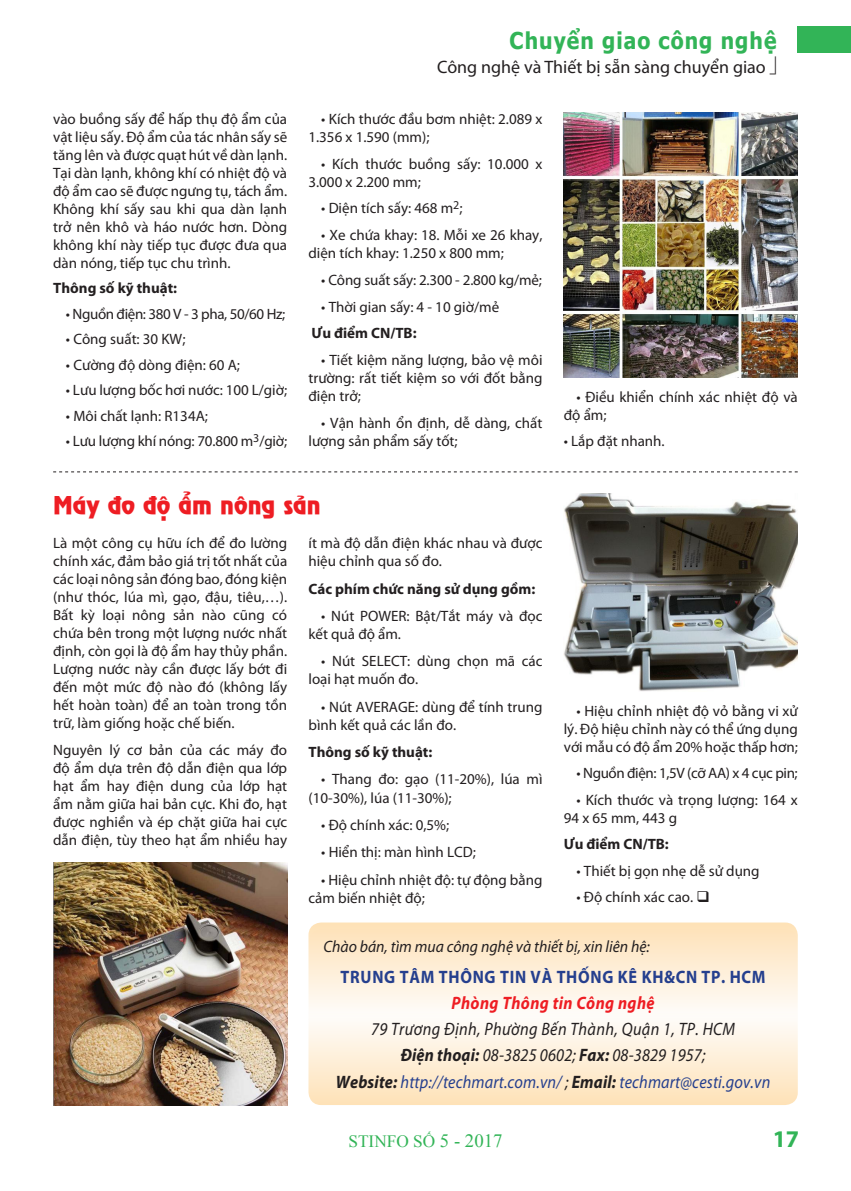
<style>
.page{position:relative;width:851px;height:1191px;background:#fff}
.page>*{position:absolute;margin:0;border:0;box-sizing:border-box;transform-origin:0 0}
.t1{font:24px "UVN Nguyen Du";color:#ee1d23}
.t2{font:700 24px "Myriad Pro";color:#32b457}
.t3{font:700 23.1px "Tahoma";letter-spacing:.05em;color:#32b457;scale:.91 1}
.t4{font:italic 18px "Myriad Pro";letter-spacing:.025em;color:#231f20;scale:.9 1}
.t5{font:italic 18px "Myriad Pro";letter-spacing:.01em;color:#253f8e;scale:.9 1}
.t6{font:700 18px "Myriad Pro";letter-spacing:.045em;color:#253f8e;scale:.9 1}
.t7{font:18px "Myriad Pro";color:#231f20}
.t8{font:italic 700 18px "Myriad Pro";letter-spacing:.025em;color:#ee1d23;scale:.9 1}
.t9{font:17.25px "Times New Roman";color:#32b457}
.t10{font:italic 16.5px "Myriad Pro";color:#231f20;scale:.95 1}
.t11{font:15px/18px "Myriad Pro";color:#231f20}
.t12{font:700 15px "Myriad Pro";color:#231f20}
.t13{font:15px "Myriad Pro";letter-spacing:-.025em;color:#231f20}
.s1{font-weight:700}
.s2{font-weight:700;color:#231f20}
.s3{color:#231f20}
.s4{font-size:18.75px}
</style>
<div class="page">
<div style="left:797px;top:26px;width:53px;height:27px;background:#32b457"></div>
<img style="left:563px;top:113px;width:234px;height:264px">
<svg style="left:53px;top:471px;width:744px;height:1px"></svg>
<img style="left:54px;top:863px;width:233px;height:243px">
<div style="left:308px;top:922px;width:489px;height:183px;background:#fee2b7;border-radius:13px"></div>
<svg style="left:308px;top:928px;width:489px;height:177px"></svg>
<img style="left:563px;top:493px;width:234px;height:198px">
<h2 class="t3" style="left:509px;top:24px;width:295px">Chuyển giao công nghệ</h2>
<p class="t11" style="left:53px;top:110px;width:235px;text-align:justify">vào buồng sấy để hấp thụ độ ẩm của vật liệu sấy. Độ ẩm của tác nhân sấy sẽ tăng lên và được quạt hút về dàn lạnh.<br>Tại dàn lạnh, không khí có nhiệt độ và độ ẩm cao sẽ được ngưng tụ, tách ẩm.<br>Không khí sấy sau khi qua dàn lạnh trở nên khô và háo nước hơn. Dòng không khí này tiếp tục được đưa qua dàn nóng, tiếp tục chu trình.</p>
<p class="t12" style="left:53px;top:279px;width:125px">Thông số kỹ thuật:</p>
<p class="t13" style="left:66px;top:305px;width:221px">• Nguồn điện: 380 V - 3 pha, 50/60 Hz;</p>
<p class="t11" style="left:66px;top:330px;width:121px">• Công suất: 30 KW;</p>
<p class="t11" style="left:66px;top:355px;width:175px">• Cường độ dòng điện: 60 A;</p>
<p class="t11" style="left:66px;top:381px;width:223px">• Lưu lượng bốc hơi nước: 100 L/giờ;</p>
<p class="t11" style="left:66px;top:406px;width:143px">• Môi chất lạnh: R134A;</p>
<p class="t11" style="left:66px;top:432px;width:223px">• Lưu lượng khí nóng: 70.800 m<sup>3</sup>/giờ;</p>
<p class="t7" style="left:437px;top:56px;width:330px">Công nghệ và Thiết bị sẵn sàng chuyển giao</p>
<p class="t11" style="left:308px;top:110px;width:235px;text-indent:13px">• Kích thước đầu bơm nhiệt: 2.089 x<br>1.356 x 1.590 (mm);</p>
<p class="t11" style="left:308px;top:154px;width:235px;text-indent:13px">• Kích thước buồng sấy: 10.000 x<br>3.000 x 2.200 mm;</p>
<p class="t11" style="left:321px;top:199px;width:143px">• Diện tích sấy: 468 m<sup>2</sup>;</p>
<p class="t11" style="left:308px;top:226px;width:235px;text-indent:13px">• Xe chứa khay: 18. Mỗi xe 26 khay, diện tích khay: 1.250 x 800 mm;</p>
<p class="t11" style="left:321px;top:271px;width:222px">• Công suất sấy: 2.300 - 2.800 kg/mẻ;</p>
<p class="t11" style="left:321px;top:297px;width:179px">• Thời gian sấy: 4 - 10 giờ/mẻ</p>
<p class="t12" style="left:311px;top:323px;width:107px">Ưu điểm CN/TB:</p>
<p class="t11" style="left:308px;top:351px;width:235px;text-align:justify;text-indent:13px">• Tiết kiệm năng lượng, bảo vệ môi trường: rất tiết kiệm so với đốt bằng điện trở;</p>
<p class="t11" style="left:308px;top:413px;width:235px;text-indent:13px">• Vận hành ổn định, dễ dàng, chất lượng sản phẩm sấy tốt;</p>
<p class="t11" style="left:563px;top:387px;width:235px;text-indent:13px">• Điều khiển chính xác nhiệt độ và độ ẩm;</p>
<p class="t11" style="left:563px;top:432px;width:102px">• Lắp đặt nhanh.</p>
<p class="t1" style="left:53px;top:487px;width:269px">Máy đo độ ẩm nông sản</p>
<p class="t11" style="left:53px;top:534px;width:235px;text-align:justify">Là một công cụ hữu ích để đo lường chính xác, đảm bảo giá trị tốt nhất của các loại nông sản đóng bao, đóng kiện (như thóc, lúa mì, gạo, đậu, tiêu,…).<br>Bất kỳ loại nông sản nào cũng có chứa bên trong một lượng nước nhất định, còn gọi là độ ẩm hay thủy phần.<br>Lượng nước này cần được lấy bớt đi đến một mức độ nào đó (không lấy hết hoàn toàn) để an toàn trong tồn trữ, làm giống hoặc chế biến.</p>
<p class="t11" style="left:53px;top:740px;width:235px;text-align:justify">Nguyên lý cơ bản của các máy đo độ ẩm dựa trên độ dẫn điện qua lớp hạt ẩm hay điện dung của lớp hạt ẩm nằm giữa hai bản cực. Khi đo, hạt được nghiền và ép chặt giữa hai cực dẫn điện, tùy theo hạt ẩm nhiều hay</p>
<p class="t11" style="left:308px;top:534px;width:235px">ít mà độ dẫn điện khác nhau và được hiệu chỉnh qua số đo.</p>
<p class="t12" style="left:308px;top:579px;width:228px">Các phím chức năng sử dụng gồm:</p>
<p class="t11" style="left:308px;top:607px;width:235px;text-indent:13px">• Nút POWER: Bật/Tắt máy và đọc kết quả độ ẩm.</p>
<p class="t11" style="left:308px;top:652px;width:235px;text-indent:13px">• Nút SELECT: dùng chọn mã các loại hạt muốn đo.</p>
<p class="t11" style="left:308px;top:697px;width:235px;text-indent:13px">• Nút AVERAGE: dùng để tính trung bình kết quả các lần đo.</p>
<p class="t12" style="left:308px;top:742px;width:125px">Thông số kỹ thuật:</p>
<p class="t11" style="left:308px;top:770px;width:235px;text-indent:13px">• Thang đo: gạo (11-20%), lúa mì (10-30%), lúa (11-30%);</p>
<p class="t11" style="left:321px;top:815px;width:129px">• Độ chính xác: 0,5%;</p>
<p class="t11" style="left:321px;top:843px;width:156px">• Hiển thị: màn hình LCD;</p>
<p class="t11" style="left:308px;top:870px;width:235px;text-indent:13px">• Hiệu chỉnh nhiệt độ: tự động bằng cảm biến nhiệt độ;</p>
<p class="t11" style="left:563px;top:701px;width:235px;text-align:justify;text-indent:13px">• Hiệu chỉnh nhiệt độ vỏ bằng vi xử lý. Độ hiệu chỉnh này có thể ứng dụng với mẫu có độ ẩm 20% hoặc thấp hơn;</p>
<p class="t13" style="left:576px;top:764px;width:223px">• Nguồn điện: 1,5V (cỡ AA) x 4 cục pin;</p>
<p class="t11" style="left:563px;top:790px;width:235px;text-indent:13px">• Kích thước và trọng lượng: 164 x<br>94 x 65 mm, 443 g</p>
<p class="t12" style="left:563px;top:834px;width:107px">Ưu điểm CN/TB:</p>
<p class="t11" style="left:576px;top:861px;width:185px">• Thiết bị gọn nhẹ dễ sử dụng</p>
<p class="t11" style="left:576px;top:888px;width:135px">• Độ chính xác cao. ❑</p>
<p class="t10" style="left:323px;top:936px;width:345px">Chào bán, tìm mua công nghệ và thiết bị, xin liên hệ:</p>
<p class="t6" style="left:340px;top:965px;width:474px">TRUNG TÂM THÔNG TIN VÀ THỐNG KÊ KH&amp;CN TP. HCM</p>
<p class="t8" style="left:451px;top:991px;width:227px">Phòng Thông tin Công nghệ</p>
<p class="t4" style="left:371px;top:1017px;width:406px">79 Trương Định, Phường Bến Thành, Quận 1, TP. HCM</p>
<p class="t4" style="left:400px;top:1043px;width:340px"><span class="s1">Điện thoại:</span> 08-3825 0602; <span class="s1">Fax:</span> 08-3829 1957;</p>
<p class="t5" style="left:336px;top:1070px;width:484px"><span class="s2">Website:</span> http://techmart.com.vn/ <span class="s3">;</span> <span class="s2">Email:</span> techmart@cesti.gov.vn</p>
<p class="t9" style="left:348px;top:1130px;width:155px">STINFO SỐ <span class="s4">5 - 2017</span></p>
<p class="t2" style="left:772px;top:1122px;width:28px">17</p>
</div>
